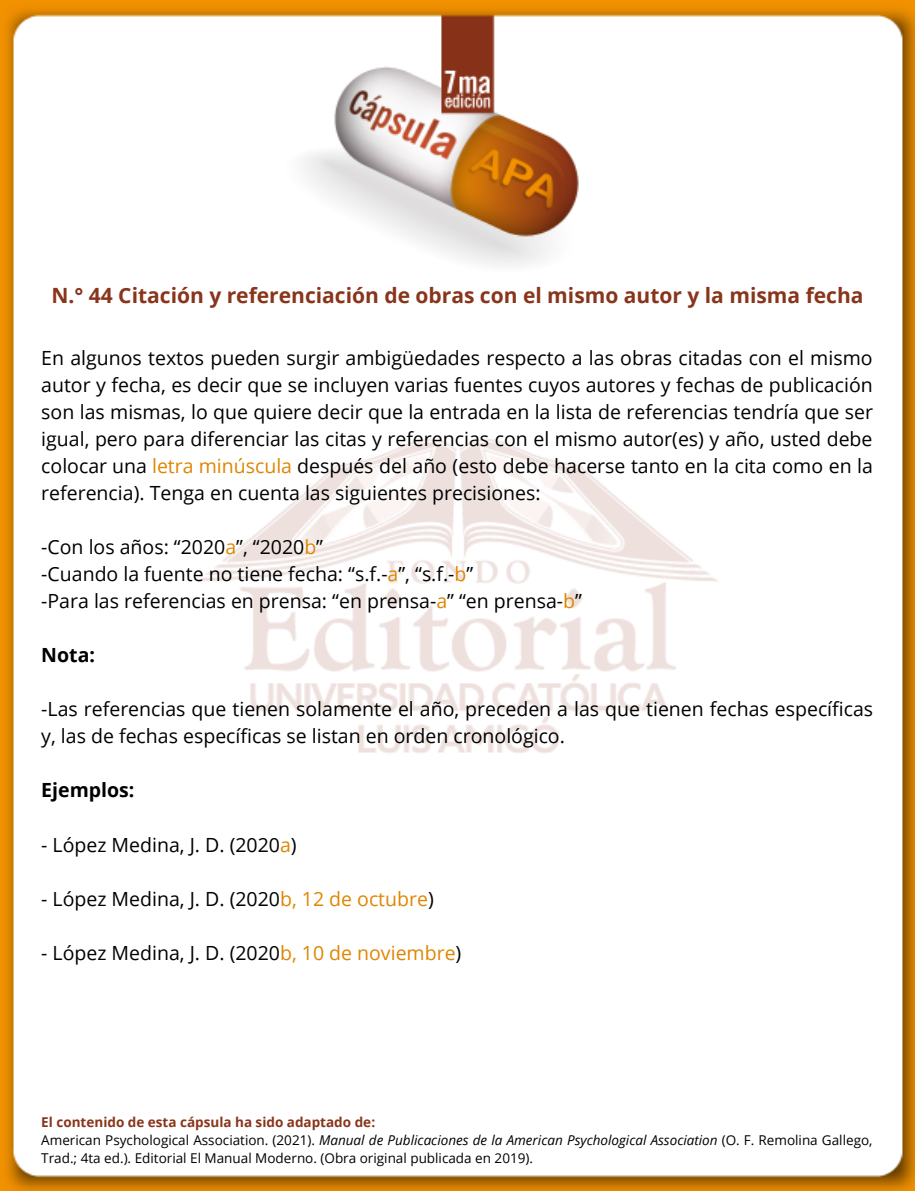
<style>
.page{position:relative;width:915px;height:1191px;background:#fff}
.page>*{position:absolute;margin:0;border:0;box-sizing:border-box;transform-origin:0 0}
.t1{font:700 21px "Open Sans";color:#88351b}
.t2{font:19.5px/27px "Open Sans";color:#000}
.t3{font:700 19.5px "Open Sans";color:#000}
.t4{font:13.5px/18px "Open Sans";color:#000}
.s1{color:#df8601}
.s2{font-weight:700;color:#88351b}
.s3{font-style:italic}
</style>
<div class="page">
<img style="left:0;top:0;width:915px;height:1190px">
<p class="t1" style="left:51px;top:280px;width:813px">N.° 44 Citación y referenciación de obras con el mismo autor y la misma fecha</p>
<p class="t2" style="left:41px;top:344px;width:833px;text-align:justify">En algunos textos pueden surgir ambigüedades respecto a las obras citadas con el mismo autor y fecha, es decir que se incluyen varias fuentes cuyos autores y fechas de publicación son las mismas, lo que quiere decir que la entrada en la lista de referencias tendría que ser igual, pero para diferenciar las citas y referencias con el mismo autor(es) y año, usted debe colocar una <span class="s1">letra minúscula</span> después del año (esto debe hacerse tanto en la cita como en la referencia). Tenga en cuenta las siguientes precisiones:</p>
<p class="t2" style="left:41px;top:533px;width:542px">-Con los años: “2020<span class="s1">a</span>”, “2020<span class="s1">b</span>”<br>-Cuando la fuente no tiene fecha: “s.f.-<span class="s1">a</span>”, “s.f.-<span class="s1">b</span>”<br>-Para las referencias en prensa: “en prensa-<span class="s1">a</span>” “en prensa-<span class="s1">b</span>”</p>
<p class="t3" style="left:41px;top:641px;width:55px">Nota:</p>
<p class="t2" style="left:41px;top:695px;width:833px">-Las referencias que tienen solamente el año, preceden a las que tienen fechas específicas y, las de fechas específicas se listan en orden cronológico.</p>
<p class="t3" style="left:41px;top:776px;width:95px">Ejemplos:</p>
<p class="t2" style="left:41px;top:830px;width:257px">- López Medina, J. D. (2020<span class="s1">a</span>)</p>
<p class="t2" style="left:41px;top:884px;width:394px">- López Medina, J. D. (2020<span class="s1">b, 12 de octubre</span>)</p>
<p class="t2" style="left:41px;top:938px;width:421px">- López Medina, J. D. (2020<span class="s1">b, 10 de noviembre</span>)</p>
<p class="t4" style="left:41px;top:1112px;width:832px"><span class="s2">El contenido de esta cápsula ha sido adaptado de:<br></span>American Psychological Association. (2021). <span class="s3">Manual de Publicaciones de la American Psychological Association</span> (O. F. Remolina Gallego,<br>Trad.; 4ta ed.). Editorial El Manual Moderno. (Obra original publicada en 2019).</p>
</div>
